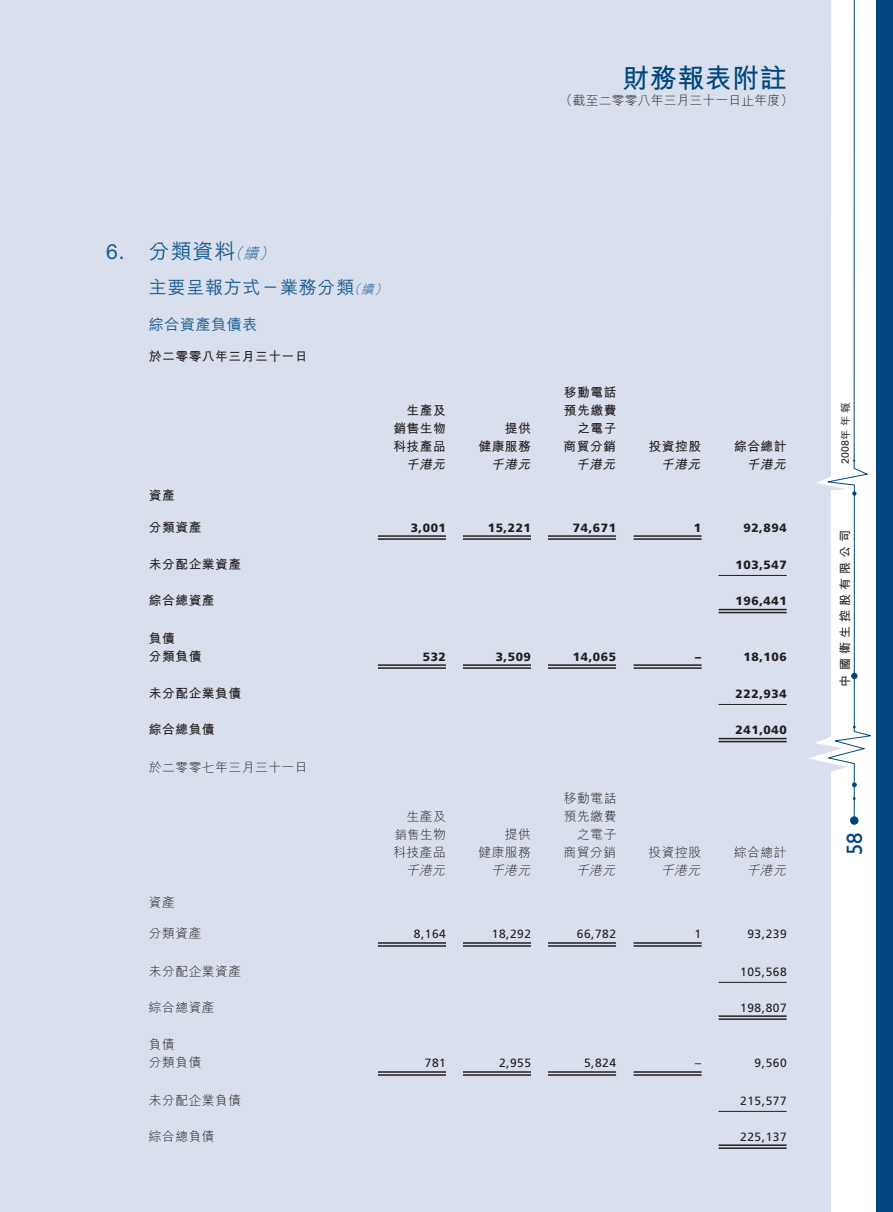
<style>
.page{position:relative;width:893px;height:1212px;background:#fff}
.page>*{position:absolute;margin:0;border:0;box-sizing:border-box;transform-origin:0 0}
.t1{font:700 27px "M Hei HK";letter-spacing:.015em;color:#00467e}
.t2{font:22.5px "Gill Sans Std";color:#00467e}
.t3{font:500 21px "M Hei HK";color:#1a5d93}
.t4{font:500 18px "M Hei HK";letter-spacing:.04em;color:#1a5d93}
.t5{font:500 15px "M Hei HK";letter-spacing:.04em;color:#1a5d93}
.t6{font:700 12.75px/18px "M Hei HK";letter-spacing:.04em;color:#231f20}
.t7{font:300 12.75px/18px "M Hei HK";letter-spacing:.04em;color:#231f20}
.t8{font:300 12.75px "M Hei HK";letter-spacing:.015em;color:#231f20}
.t9{font:italic 700 12.75px "M Hei HK";color:#231f20}
.t10{font:italic 300 12.75px "M Hei HK";color:#231f20}
.t11{font:900 12px "Frutiger LT Std";letter-spacing:.045em;color:#231f20}
.t12{font:12px "Frutiger LT Std";letter-spacing:.04em;color:#231f20}
.t13{font:700 12px "M Hei HK";letter-spacing:.34em;color:#231f20}
.t14{font:300 12px "M Hei HK";color:#231f20}
.t15{font:10.5px "Univers LT Std";color:#231f20}
.s1{font-family:"Helvetica Neue LT Std";font-weight:400}
.s2{font-weight:300;font-style:italic;font-size:15px}
.s3{font-weight:300;font-style:italic;font-size:12.75px}
.s4{font-size:12.75px}
.s5{font-family:"M Hei HK";font-weight:500}
</style>
<div class="page">
<div style="left:1px;top:0;width:830px;height:1212px;background:#d9dfec"></div>
<div style="left:876px;top:0;width:17px;height:1212px;background:#00467e"></div>
<div style="left:850px;top:816px;width:8px;height:9px;background:#00467e;border-radius:50%"></div>
<svg style="left:823px;top:0;width:48px;height:820px"></svg>
<svg style="left:0;top:0;width:1px;height:1212px"></svg>
<hr style="left:378px;top:535px;width:68px;height:2px;background:#231f20">
<hr style="left:378px;top:538px;width:68px;height:2px;background:#231f20">
<hr style="left:463px;top:535px;width:68px;height:2px;background:#231f20">
<hr style="left:463px;top:538px;width:68px;height:2px;background:#231f20">
<hr style="left:548px;top:535px;width:68px;height:2px;background:#231f20">
<hr style="left:548px;top:538px;width:68px;height:2px;background:#231f20">
<hr style="left:634px;top:535px;width:68px;height:2px;background:#231f20">
<hr style="left:634px;top:538px;width:68px;height:2px;background:#231f20">
<hr style="left:719px;top:575px;width:68px;height:1px;background:#231f20">
<hr style="left:719px;top:609px;width:68px;height:1px;background:#231f20">
<hr style="left:719px;top:612px;width:68px;height:1px;background:#231f20">
<hr style="left:378px;top:664px;width:68px;height:2px;background:#231f20">
<hr style="left:378px;top:667px;width:68px;height:2px;background:#231f20">
<hr style="left:463px;top:664px;width:68px;height:2px;background:#231f20">
<hr style="left:463px;top:667px;width:68px;height:2px;background:#231f20">
<hr style="left:548px;top:664px;width:68px;height:2px;background:#231f20">
<hr style="left:548px;top:667px;width:68px;height:2px;background:#231f20">
<hr style="left:634px;top:664px;width:68px;height:2px;background:#231f20">
<hr style="left:634px;top:667px;width:68px;height:2px;background:#231f20">
<hr style="left:719px;top:704px;width:68px;height:1px;background:#231f20">
<hr style="left:719px;top:738px;width:68px;height:1px;background:#231f20">
<hr style="left:719px;top:741px;width:68px;height:1px;background:#231f20">
<hr style="left:378px;top:942px;width:68px;height:2px;background:#231f20">
<hr style="left:378px;top:945px;width:68px;height:2px;background:#231f20">
<hr style="left:463px;top:942px;width:68px;height:2px;background:#231f20">
<hr style="left:463px;top:945px;width:68px;height:2px;background:#231f20">
<hr style="left:548px;top:942px;width:68px;height:2px;background:#231f20">
<hr style="left:548px;top:945px;width:68px;height:2px;background:#231f20">
<hr style="left:634px;top:942px;width:68px;height:2px;background:#231f20">
<hr style="left:634px;top:945px;width:68px;height:2px;background:#231f20">
<hr style="left:719px;top:982px;width:68px;height:1px;background:#231f20">
<hr style="left:719px;top:1015px;width:68px;height:2px;background:#231f20">
<hr style="left:719px;top:1018px;width:68px;height:2px;background:#231f20">
<hr style="left:378px;top:1071px;width:68px;height:2px;background:#231f20">
<hr style="left:378px;top:1074px;width:68px;height:2px;background:#231f20">
<hr style="left:463px;top:1071px;width:68px;height:2px;background:#231f20">
<hr style="left:463px;top:1074px;width:68px;height:2px;background:#231f20">
<hr style="left:548px;top:1071px;width:68px;height:2px;background:#231f20">
<hr style="left:548px;top:1074px;width:68px;height:2px;background:#231f20">
<hr style="left:634px;top:1071px;width:68px;height:2px;background:#231f20">
<hr style="left:634px;top:1074px;width:68px;height:2px;background:#231f20">
<hr style="left:719px;top:1111px;width:68px;height:1px;background:#231f20">
<hr style="left:719px;top:1144px;width:68px;height:2px;background:#231f20">
<hr style="left:719px;top:1147px;width:68px;height:2px;background:#231f20">
<p class="t1" style="left:622px;top:58px;width:166px">財務報表附註</p>
<p class="t8" style="left:560px;top:92px;width:235px">（截至二零零八年三月三十一日止年度）</p>
<p class="t3" style="left:106px;top:236px;width:174px"><span class="s1">6.</span> 分類資料<span class="s2">（續）</span></p>
<p class="t4" style="left:149px;top:275px;width:244px">主要呈報方式－業務分類<span class="s3">（續）</span></p>
<p class="t5" style="left:149px;top:313px;width:110px">綜合資產負債表</p>
<p class="t6" style="left:149px;top:346px;width:160px">於二零零八年三月三十一日</p>
<p class="t6" style="left:564px;top:382px;width:54px">移動電話</p>
<p class="t6" style="left:407px;top:400px;width:41px">生產及</p>
<p class="t6" style="left:564px;top:400px;width:54px">預先繳費</p>
<p class="t6" style="left:393px;top:418px;width:54px">銷售生物</p>
<p class="t6" style="left:505px;top:418px;width:28px">提供</p>
<p class="t6" style="left:577px;top:418px;width:41px">之電子</p>
<p class="t6" style="left:393px;top:436px;width:54px">科技產品</p>
<p class="t6" style="left:478px;top:436px;width:54px">健康服務</p>
<p class="t6" style="left:563px;top:436px;width:54px">商貿分銷</p>
<p class="t6" style="left:648px;top:436px;width:54px">投資控股</p>
<p class="t6" style="left:734px;top:436px;width:54px">綜合總計</p>
<p class="t9" style="left:406px;top:455px;width:45px">千港元</p>
<p class="t9" style="left:491px;top:455px;width:45px">千港元</p>
<p class="t9" style="left:576px;top:455px;width:45px">千港元</p>
<p class="t9" style="left:661px;top:455px;width:45px">千港元</p>
<p class="t9" style="left:746px;top:455px;width:45px">千港元</p>
<p class="t6" style="left:149px;top:486px;width:28px">資產</p>
<p class="t6" style="left:149px;top:517px;width:54px">分類資產</p>
<p class="t11" style="left:411px;top:520px;width:37px">3,001</p>
<p class="t11" style="left:488px;top:520px;width:45px">15,221</p>
<p class="t11" style="left:573px;top:520px;width:45px">74,671</p>
<p class="t11" style="left:694px;top:520px;width:9px">1</p>
<p class="t11" style="left:743px;top:520px;width:45px">92,894</p>
<p class="t6" style="left:149px;top:555px;width:94px">未分配企業資產</p>
<p class="t11" style="left:736px;top:558px;width:53px">103,547</p>
<p class="t6" style="left:149px;top:591px;width:67px">綜合總資產</p>
<p class="t11" style="left:736px;top:594px;width:53px">196,441</p>
<p class="t6" style="left:149px;top:628px;width:54px">負債<br>分類負債</p>
<p class="t11" style="left:423px;top:649px;width:25px">532</p>
<p class="t11" style="left:496px;top:649px;width:37px">3,509</p>
<p class="t11" style="left:573px;top:649px;width:45px">14,065</p>
<p class="t11" style="left:695px;top:649px;width:7px">–</p>
<p class="t11" style="left:743px;top:649px;width:45px">18,106</p>
<p class="t6" style="left:149px;top:684px;width:94px">未分配企業負債</p>
<p class="t11" style="left:736px;top:687px;width:53px">222,934</p>
<p class="t6" style="left:149px;top:720px;width:67px">綜合總負債</p>
<p class="t11" style="left:736px;top:723px;width:53px">241,040</p>
<p class="t7" style="left:149px;top:758px;width:160px">於二零零七年三月三十一日</p>
<p class="t7" style="left:564px;top:789px;width:54px">移動電話</p>
<p class="t7" style="left:407px;top:807px;width:41px">生產及</p>
<p class="t7" style="left:564px;top:807px;width:54px">預先繳費</p>
<p class="t14" style="left:395px;top:826px;width:53px">銷售<span class="s4">生物</span></p>
<p class="t7" style="left:505px;top:825px;width:28px">提供</p>
<p class="t7" style="left:577px;top:825px;width:41px">之電子</p>
<p class="t7" style="left:393px;top:843px;width:54px">科技產品</p>
<p class="t7" style="left:478px;top:843px;width:54px">健康服務</p>
<p class="t7" style="left:563px;top:843px;width:54px">商貿分銷</p>
<p class="t7" style="left:648px;top:843px;width:54px">投資控股</p>
<p class="t7" style="left:734px;top:843px;width:54px">綜合總計</p>
<p class="t10" style="left:406px;top:862px;width:45px">千港元</p>
<p class="t10" style="left:491px;top:862px;width:45px">千港元</p>
<p class="t10" style="left:576px;top:862px;width:45px">千港元</p>
<p class="t10" style="left:661px;top:862px;width:45px">千港元</p>
<p class="t10" style="left:746px;top:862px;width:45px">千港元</p>
<p class="t7" style="left:149px;top:893px;width:28px">資產</p>
<p class="t7" style="left:149px;top:924px;width:54px">分類資產</p>
<p class="t12" style="left:414px;top:927px;width:34px">8,164</p>
<p class="t12" style="left:492px;top:927px;width:41px">18,292</p>
<p class="t12" style="left:577px;top:927px;width:41px">66,782</p>
<p class="t12" style="left:694px;top:927px;width:8px">1</p>
<p class="t12" style="left:747px;top:927px;width:41px">93,239</p>
<p class="t7" style="left:149px;top:962px;width:94px">未分配企業資產</p>
<p class="t12" style="left:740px;top:964px;width:48px">105,568</p>
<p class="t7" style="left:149px;top:998px;width:67px">綜合總資產</p>
<p class="t12" style="left:740px;top:1000px;width:48px">198,807</p>
<p class="t7" style="left:149px;top:1035px;width:54px">負債<br>分類負債</p>
<p class="t12" style="left:425px;top:1056px;width:23px">781</p>
<p class="t12" style="left:499px;top:1056px;width:34px">2,955</p>
<p class="t12" style="left:584px;top:1056px;width:34px">5,824</p>
<p class="t12" style="left:695px;top:1056px;width:7px">–</p>
<p class="t12" style="left:755px;top:1056px;width:34px">9,560</p>
<p class="t7" style="left:149px;top:1091px;width:94px">未分配企業負債</p>
<p class="t12" style="left:740px;top:1093px;width:48px">215,577</p>
<p class="t7" style="left:149px;top:1127px;width:67px">綜合總負債</p>
<p class="t12" style="left:740px;top:1129px;width:48px">225,137</p>
<p class="t15" style="left:839px;top:464px;width:63px;rotate:-90deg">2008<span class="s5">年年報</span></p>
<p class="t13" style="left:836px;top:686px;width:158px;rotate:-90deg">中國衛生控股有限公司</p>
<p class="t2" style="left:841px;top:855px;width:24px;rotate:-90deg">58</p>
</div>
